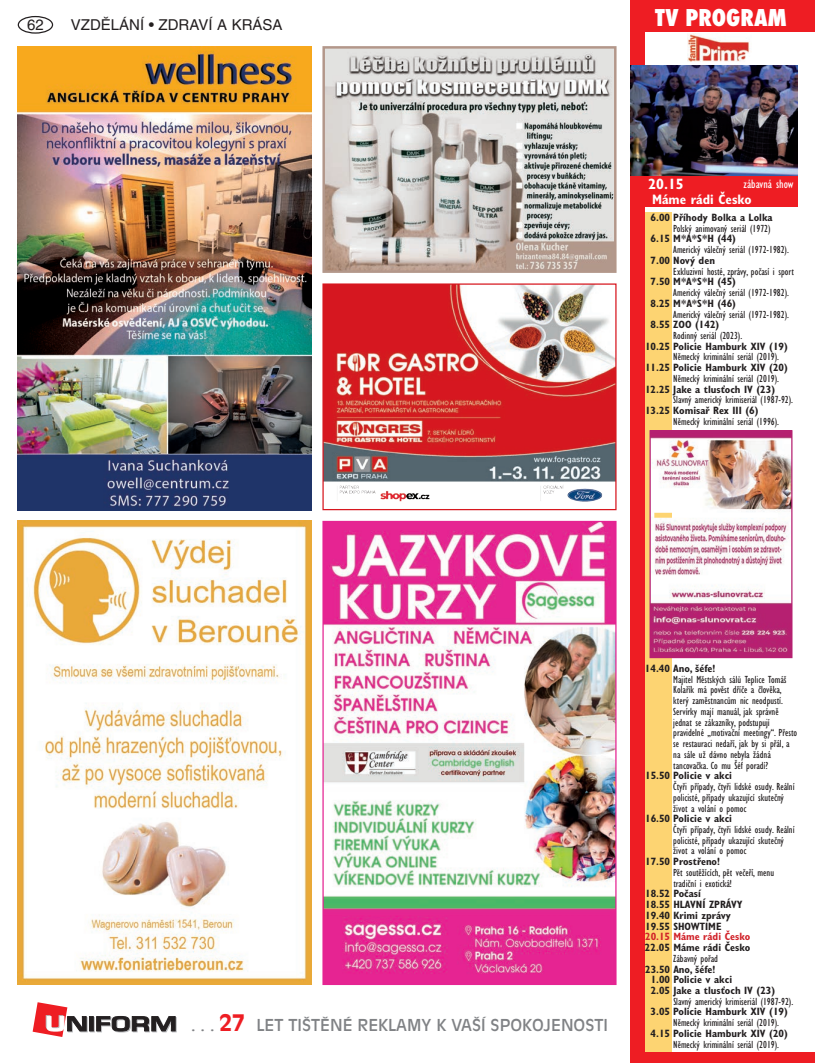
<style>
.page{position:relative;width:815px;height:1063px;background:#fff}
.page>*{position:absolute;margin:0;border:0;box-sizing:border-box;transform-origin:0 0}
.t1{font:800 condensed 22.5px "Futura";color:#fff}
.t2{font:16.25px "Antique Olive CE";color:#808285}
.t3{font:15px "Helvetica CE";color:#231f20}
.t4{font:700 condensed 15px "Gill Sans CE";color:#fff}
.t5{font:700 condensed 13.75px "Gill Sans CE";color:#fff}
.t6{font:condensed 12.5px "Gill Sans CE";color:#fff}
.t7{font:condensed 10.62px/10.8px "Gill Sans CE";color:#231f20}
.t8{font:700 condensed 10.62px/10.8px "Gill Sans CE";color:#231f20}
.t9{font:700 condensed 10.62px "Gill Sans CE";color:#d1232a}
.s1{font-weight:700;font-size:22.5px;color:#ee1d23}
</style>
<div class="page">
<div style="left:18px;top:16px;width:35px;height:18px;border:1px solid #231f20;border-radius:50%"></div>
<svg style="left:90px;top:1017px;width:5px;height:15px"></svg>
<svg style="left:89px;top:1016px;width:5px;height:15px"></svg>
<svg style="left:96px;top:1016px;width:81px;height:16px"></svg>
<svg style="left:33px;top:1002px;width:55px;height:35px"></svg>
<img style="left:325px;top:49px;width:289px;height:221px">
<div style="left:322px;top:46px;width:295px;height:227px;border:2px solid #b3978a"></div>
<img style="left:18px;top:521px;width:294px;height:464px">
<img style="left:324px;top:523px;width:291px;height:460px">
<div style="left:322px;top:521px;width:295px;height:464px;border:1px solid #e52492"></div>
<img style="left:324px;top:285px;width:291px;height:217px">
<div style="left:322px;top:283px;width:295px;height:227px;border:1px solid #d7171f"></div>
<div style="left:631px;top:0;width:184px;height:32px;background:#ee1d23"></div>
<div style="left:631px;top:175px;width:166px;height:32px;background:#ee1d23"></div>
<img style="left:687px;top:33px;width:63px;height:29px">
<div style="left:631px;top:0;width:14px;height:1063px;background:#ee1d23"></div>
<div style="left:631px;top:1052px;width:184px;height:11px;background:#ee1d23"></div>
<div style="left:645px;top:213px;width:26px;height:839px;background:#fdd472"></div>
<img style="left:631px;top:66px;width:166px;height:109px">
<img style="left:651px;top:432px;width:139px;height:224px">
<div style="left:649px;top:430px;width:143px;height:228px;border:1px solid #b62071"></div>
<img style="left:18px;top:46px;width:294px;height:464px">
<h3 class="t3" style="left:27px;top:16px;width:18px">62</h3>
<h3 class="t3" style="left:71px;top:16px;width:213px">VZDĚLÁNÍ • ZDRAVÍ A KRÁSA</h3>
<h1 class="t1" style="left:655px;top:2px;width:133px">TV PROGRAM</h1>
<h3 class="t4" style="left:648px;top:175px;width:37px">20.15</h3>
<p class="t5" style="left:652px;top:191px;width:101px">Máme rádi Česko</p>
<p class="t6" style="left:744px;top:176px;width:51px">zábavná show</p>
<p class="t8" style="left:651px;top:212px;width:124px">6.00 Příhody Bolka a Lolka</p>
<p class="t7" style="left:673px;top:223px;width:99px">Polský animovaný seriál (1972)</p>
<p class="t8" style="left:651px;top:233px;width:87px">6.15 M*A*S*H (44)</p>
<p class="t7" style="left:673px;top:244px;width:117px">Americký válečný seriál (1972-1982).</p>
<p class="t8" style="left:651px;top:255px;width:66px">7.00 Nový den</p>
<p class="t7" style="left:673px;top:266px;width:122px">Exkluzivní hosté, zprávy, počasí i sport</p>
<p class="t8" style="left:651px;top:276px;width:87px">7.50 M*A*S*H (45)</p>
<p class="t7" style="left:673px;top:287px;width:117px">Americký válečný seriál (1972-1982).</p>
<p class="t8" style="left:651px;top:298px;width:87px">8.25 M*A*S*H (46)</p>
<p class="t7" style="left:673px;top:309px;width:117px">Americký válečný seriál (1972-1982).</p>
<p class="t8" style="left:651px;top:319px;width:70px">8.55 ZOO (142)</p>
<p class="t7" style="left:673px;top:330px;width:70px">Rodinný seriál (2023).</p>
<p class="t8" style="left:645px;top:341px;width:144px">10.25 Policie Hamburk XIV (19)</p>
<p class="t7" style="left:673px;top:352px;width:107px">Německý kriminální seriál (2019).</p>
<p class="t8" style="left:645px;top:362px;width:144px">11.25 Policie Hamburk XIV (20)</p>
<p class="t7" style="left:673px;top:373px;width:107px">Německý kriminální seriál (2019).</p>
<p class="t8" style="left:645px;top:384px;width:132px">12.25 Jake a tlusťoch IV (23)</p>
<p class="t7" style="left:673px;top:395px;width:121px">Slavný americký krimiseriál (1987-92).</p>
<p class="t8" style="left:645px;top:405px;width:115px">13.25 Komisař Rex III (6)</p>
<p class="t7" style="left:673px;top:416px;width:107px">Německý kriminální seriál (1996).</p>
<h2 class="t2" style="left:191px;top:1016px;width:418px">. . . <span class="s1">27</span> LET TIŠTĚNÉ REKLAMY K VAŠÍ SPOKOJENOSTI</h2>
<p class="t8" style="left:645px;top:663px;width:72px">14.40 Ano, šéfe!</p>
<p class="t7" style="left:673px;top:674px;width:126px">Majitel Městských sálů Teplice Tomáš Kolařík má pověst dříče a člověka, který zaměstnancům nic neodpustí.<br>Servírky mají manuál, jak správně jednat se zákazníky, podstupují pravidelné „motivační meetingy“. Přesto se restauraci nedaří, jak by si přál, a na sále už dávno nebyla žádná tancovačka. Co mu Šéf poradí?</p>
<p class="t8" style="left:645px;top:770px;width:88px">15.50 Policie v akci</p>
<p class="t7" style="left:673px;top:781px;width:123px">Čtyři případy, čtyři lidské osudy. Reální policisté, případy ukazující skutečný život a volání o pomoc</p>
<p class="t8" style="left:645px;top:813px;width:88px">16.50 Policie v akci</p>
<p class="t7" style="left:673px;top:824px;width:123px">Čtyři případy, čtyři lidské osudy. Reální policisté, případy ukazující skutečný život a volání o pomoc</p>
<p class="t8" style="left:645px;top:856px;width:76px">17.50 Prostřeno!</p>
<p class="t7" style="left:673px;top:867px;width:102px">Pět soutěžících, pět večeří, menu tradiční i exotická!</p>
<p class="t8" style="left:645px;top:889px;width:99px">18.52 Počasí<br>18.55 HLAVNÍ ZPRÁVY<br>19.40 Krimi zprávy<br>19.55 SHOWTIME</p>
<p class="t9" style="left:645px;top:930px;width:107px">20.15 Máme rádi Česko</p>
<p class="t8" style="left:645px;top:942px;width:107px">22.05 Máme rádi Česko</p>
<p class="t7" style="left:673px;top:953px;width:46px">Zábavný pořad</p>
<p class="t8" style="left:651px;top:964px;width:126px;text-indent:-6px">23.50 Ano, šéfe!<br>1.00 Policie v akci<br>2.05 Jake a tlusťoch IV (23)</p>
<p class="t7" style="left:673px;top:996px;width:121px">Slavný americký krimiseriál (1987-92).</p>
<p class="t8" style="left:651px;top:1007px;width:139px">3.05 Policie Hamburk XIV (19)</p>
<p class="t7" style="left:673px;top:1017px;width:107px">Německý kriminální seriál (2019).</p>
<p class="t8" style="left:651px;top:1028px;width:139px">4.15 Policie Hamburk XIV (20)</p>
<p class="t7" style="left:673px;top:1039px;width:107px">Německý kriminální seriál (2019).</p>
</div>
